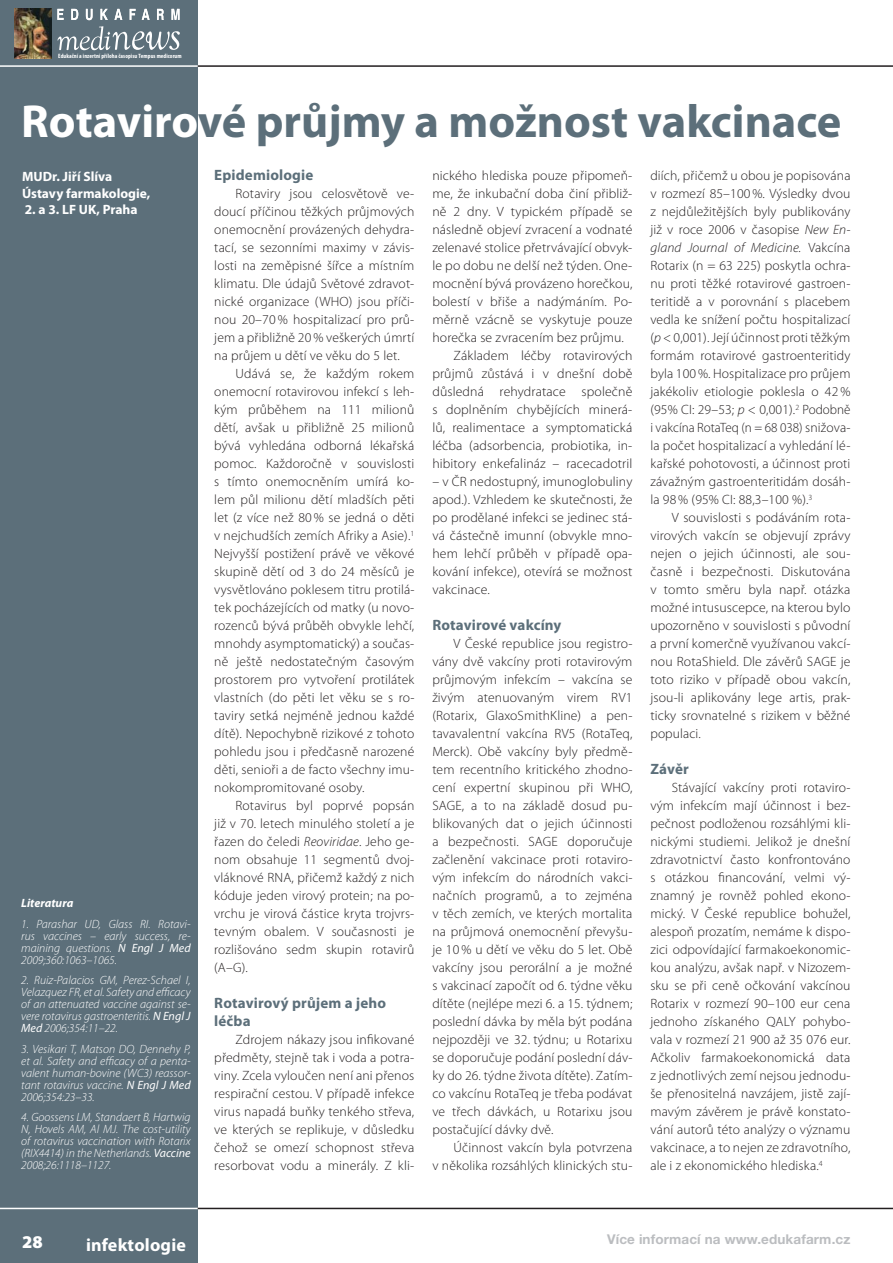
<style>
.page{position:relative;width:893px;height:1263px;background:#fff}
.page>*{position:absolute;margin:0;border:0;box-sizing:border-box;transform-origin:0 0}
.t1{font:700 46.5px "Myriad Pro";color:#5c6f7a}
.t2{font:700 18px "Myriad Pro";letter-spacing:.01em;color:#fff}
.t3{font:900 18px "Myriad Pro";color:#fff}
.t4{font:700 15px/18px "Myriad Pro";letter-spacing:.01em;color:#5c6f7a}
.t5{font:300 13.5px/18px "Myriad Pro";letter-spacing:.01em;color:#231f20;text-align:justify}
.t6{font:700 13.5px/16.2px "Myriad Pro";color:#fff}
.t7{font:700 13.5px "Helvetica Neue CE";letter-spacing:.01em;color:#bbbdc0}
.t8{font:italic 300 12px/12px "Myriad Pro";color:#fff;text-align:justify}
.t9{font:italic 700 12px "Myriad Pro";color:#fff}
.t10{font:700 condensed 6.15px "Myriad Pro";letter-spacing:.01em;color:#fff}
.s1{color:#fff}
.s2{font-weight:400}
.s3{font-style:italic}
</style>
<div class="page">
<div style="left:0;top:0;width:198px;height:1263px;background:#5c6f7a"></div>
<img style="left:15px;top:9px;width:37px;height:49px">
<svg style="left:57px;top:9px;width:7px;height:11px"></svg>
<svg style="left:71px;top:9px;width:7px;height:11px"></svg>
<svg style="left:86px;top:9px;width:7px;height:11px"></svg>
<svg style="left:101px;top:9px;width:7px;height:11px"></svg>
<svg style="left:114px;top:9px;width:8px;height:11px"></svg>
<svg style="left:130px;top:9px;width:6px;height:11px"></svg>
<svg style="left:142px;top:9px;width:8px;height:11px"></svg>
<svg style="left:157px;top:9px;width:7px;height:11px"></svg>
<svg style="left:172px;top:9px;width:8px;height:11px"></svg>
<svg style="left:58px;top:26px;width:122px;height:24px"></svg>
<hr style="left:0;top:65px;width:893px;height:2px;background:#fff">
<hr style="left:198px;top:65px;width:695px;height:2px;background:#231f20">
<hr style="left:0;top:1208px;width:893px;height:1px;background:#fff">
<hr style="left:198px;top:1208px;width:695px;height:1px;background:#231f20">
<p class="t10" style="left:58px;top:52px;width:125px">Edukační a inzertní příloha časopisu Tempus medicorum</p>
<h1 class="t1" style="left:21px;top:104px;width:822px"><span class="s1">Rotaviro</span>vé průjmy a možnost vakcinace</h1>
<p class="t6" style="left:22px;top:170px;width:130px">MUDr. Jiří Slíva<br>Ústavy farmakologie,</p>
<p class="t6" style="left:25px;top:203px;width:114px">2. a 3. LF UK, Praha</p>
<p class="t9" style="left:21px;top:899px;width:54px">Literatura</p>
<p class="t8" style="left:21px;top:919px;width:171px">1. Parashar UD, Glass RI. Rotavi&shy;rus vaccines – early success, re&shy;maining questions. <span class="s2">N Engl J Med </span>2009;360:1063–1065.</p>
<p class="t8" style="left:21px;top:975px;width:171px">2. Ruiz-Palacios GM, Perez-Schael I, Velazquez FR, et al. Safety and efficacy of an attenuated vaccine against se&shy;vere rotavirus gastroenteritis. <span class="s2">N Engl J Med</span> 2006;354:11–22.</p>
<p class="t8" style="left:21px;top:1044px;width:171px">3. Vesikari T, Matson DO, Dennehy P, et al. Safety and efficacy of a penta&shy;valent human-bovine (WC3) reassor&shy;tant rotavirus vaccine. <span class="s2">N Engl J Med </span>2006;354:23–33.</p>
<p class="t8" style="left:21px;top:1113px;width:171px">4. Goossens LM, Standaert B, Hartwig N, Hovels AM, Al MJ. The cost-utility of rotavirus vaccination with Rotarix (RIX4414) in the Netherlands. <span class="s2">Vaccine </span>2008;26:1118–1127.</p>
<p class="t4" style="left:214px;top:167px;width:101px">Epidemiologie</p>
<p class="t5" style="left:214px;top:186px;width:202px;text-indent:21px">Rotaviry jsou celosvětově ve&shy;doucí příčinou těžkých průjmových onemocnění provázených dehydra&shy;tací, se sezonními maximy v závis&shy;losti na zeměpisné šířce a místním klimatu. Dle údajů Světové zdravot&shy;nické organizace (WHO) jsou příči&shy;nou 20–70 % hospitalizací pro prů&shy;jem a přibližně 20 % veškerých úmrtí na průjem u dětí ve věku do 5 let.</p>
<p class="t5" style="left:214px;top:366px;width:202px;text-indent:21px">Udává se, že každým rokem onemocní rotavirovou infekcí s leh&shy;kým průběhem na 111 milionů dětí, avšak u přibližně 25 milionů bývá vyhledána odborná lékařská pomoc. Každoročně v souvislosti s tímto onemocněním umírá ko&shy;lem půl milionu dětí mladších pěti let (z více než 80 % se jedná o děti v nejchudších zemích Afriky a Asie).<sup>1<br></sup>Nejvyšší postižení právě ve věkové skupině dětí od 3 do 24 měsíců je vysvětlováno poklesem titru protilá&shy;tek pocházejících od matky (u novo&shy;rozenců bývá průběh obvykle lehčí, mnohdy asymptomatický) a součas&shy;ně ještě nedostatečným časovým prostorem pro vytvoření protilátek vlastních (do pěti let věku se s ro&shy;taviry setká nejméně jednou každé dítě). Nepochybně rizikové z tohoto pohledu jsou i předčasně narozené děti, senioři a de facto všechny imu&shy;nokompromitované osoby.</p>
<p class="t5" style="left:214px;top:798px;width:202px;text-indent:21px">Rotavirus byl poprvé popsán již v 70. letech minulého století a je řazen do čeledi <span class="s3">Reoviridae</span>. Jeho ge&shy;nom obsahuje 11 segmentů dvoj&shy;vláknové RNA, přičemž každý z nich kóduje jeden virový protein; na po&shy;vrchu je virová částice kryta trojvrs&shy;tevným obalem. V současnosti je rozlišováno sedm skupin rotavirů (A–G).</p>
<p class="t4" style="left:214px;top:995px;width:173px">Rotavirový průjem a jeho léčba</p>
<p class="t5" style="left:214px;top:1032px;width:202px;text-indent:21px">Zdrojem nákazy jsou infikované předměty, stejně tak i voda a potra&shy;viny. Zcela vyloučen není ani přenos respirační cestou. V případě infekce virus napadá buňky tenkého střeva, ve kterých se replikuje, v důsledku čehož se omezí schopnost střeva resorbovat vodu a minerály. Z kli-</p>
<p class="t5" style="left:432px;top:168px;width:202px">nického hlediska pouze připomeň-</p>
<p class="t5" style="left:432px;top:186px;width:202px">me, že inkubační doba činí přibliž-</p>
<p class="t5" style="left:432px;top:204px;width:202px">ně 2 dny. V typickém případě se</p>
<p class="t5" style="left:432px;top:222px;width:201px">následně objeví zvracení a vodnaté</p>
<p class="t5" style="left:432px;top:240px;width:202px">zelenavé stolice přetrvávající obvyk-</p>
<p class="t5" style="left:432px;top:258px;width:202px">le po dobu ne delší než týden. One-</p>
<p class="t5" style="left:432px;top:276px;width:202px">mocnění bývá provázeno horečkou,</p>
<p class="t5" style="left:432px;top:294px;width:202px">bolestí v břiše a nadýmáním. Po-</p>
<p class="t5" style="left:432px;top:312px;width:202px">měrně vzácně se vyskytuje pouze</p>
<p class="t5" style="left:432px;top:330px;width:193px">horečka se zvracením bez průjmu.</p>
<p class="t5" style="left:454px;top:348px;width:180px">Základem léčby rotavirových</p>
<p class="t5" style="left:432px;top:366px;width:202px">průjmů zůstává i v dnešní době</p>
<p class="t5" style="left:432px;top:384px;width:202px">důsledná rehydratace společně</p>
<p class="t5" style="left:432px;top:402px;width:202px">s doplněním chybějících minerá-</p>
<p class="t5" style="left:432px;top:420px;width:202px">lů, realimentace a symptomatická</p>
<p class="t5" style="left:432px;top:438px;width:202px">léčba (adsorbencia, probiotika, in-</p>
<p class="t5" style="left:432px;top:456px;width:202px">hibitory enkefalináz – racecadotril</p>
<p class="t5" style="left:432px;top:474px;width:202px">– v ČR nedostupný, imunoglobuliny apod.). Vzhledem ke skutečnosti, že po prodělané infekci se jedinec stá&shy;vá částečně imunní (obvykle mno&shy;hem lehčí průběh v případě opa&shy;kování infekce), otevírá se možnost vakcinace.</p>
<p class="t4" style="left:432px;top:617px;width:131px">Rotavirové vakcíny</p>
<p class="t5" style="left:432px;top:636px;width:202px;text-indent:21px">V České republice jsou registro&shy;vány dvě vakcíny proti rotavirovým průjmovým infekcím – vakcína se živým atenuovaným virem RV1 (Rotarix, GlaxoSmithKline) a pen&shy;tavavalentní vakcína RV5 (RotaTeq, Merck). Obě vakcíny byly předmě&shy;tem recentního kritického zhodno&shy;cení expertní skupinou při WHO, SAGE, a to na základě dosud pu&shy;blikovaných dat o jejich účinnosti a bezpečnosti. SAGE doporučuje začlenění vakcinace proti rotaviro&shy;vým infekcím do národních vakci&shy;načních programů, a to zejména v těch zemích, ve kterých mortalita na průjmová onemocnění převyšu&shy;je 10 % u dětí ve věku do 5 let. Obě vakcíny jsou perorální a je možné s vakcinací započít od 6. tý dne věku dítěte (nejlépe mezi 6. a 15. týdnem; poslední dávka by měla být podána nejpozději ve 32. týdnu; u Rotarixu se doporučuje podání poslední dáv&shy;ky do 26. týdne života dítěte). Zatím&shy;co vakcínu RotaTeq je třeba podávat ve třech dávkách, u Rotarixu jsou postačující dávky dvě.</p>
<p class="t5" style="left:432px;top:1140px;width:202px;text-align:right">Účinnost vakcín byla potvrzena<br>v několika rozsáhlých klinických stu-</p>
<p class="t5" style="left:650px;top:168px;width:202px">diích, přičemž u obou je popisována v rozmezí 85–100 %. Výsledky dvou z nejdůležitějších byly publikovány již v roce 2006 v časopise <span class="s3">New En&shy;gland Journal of Medicine.</span> Vakcína Rotarix (n = 63 225) poskytla ochra&shy;nu proti těžké rotavirové gastroen&shy;teritidě a v porovnání s placebem vedla ke snížení počtu hospitalizací (<span class="s3">p</span> &lt; 0,001). Její účinnost proti těžkým formám rotavirové gastroenteritidy byla 100 %. Hospitalizace pro průjem jakékoliv etiologie poklesla o 42 % (95% CI: 29–53; <span class="s3">p</span> &lt; 0,001).<sup>2</sup> Podobně i vakcína RotaTeq (n = 68 038) snižova&shy;la počet hospitalizací a vyhledání lé&shy;kařské pohotovosti, a účinnost proti závažným gastroenteritidám dosáh&shy;la 98 % (95% CI: 88,3–100 %).<sup>3</sup></p>
<p class="t5" style="left:650px;top:510px;width:202px;text-indent:21px">V souvislosti s podáváním rota&shy;virových vakcín se objevují zprávy nejen o jejich účinnosti, ale sou&shy;časně i bezpečnosti. Diskutována v tomto směru byla např. otázka možné intu suscepce, na kterou bylo upozorněno v souvislosti s původní a první komerčně využívanou vakcí&shy;nou RotaShield. Dle závěrů SAGE je toto riziko v případě obou vakcín, jsou-li aplikovány lege artis, prak&shy;ticky srovnatelné s rizikem v běžné populaci.</p>
<p class="t4" style="left:650px;top:761px;width:40px">Závěr</p>
<p class="t5" style="left:650px;top:780px;width:202px;text-indent:21px">Stávající vakcíny proti rotaviro&shy;vým infekcím mají účinnost i bez&shy;pečnost podloženou rozsáhlými kli&shy;nickými studiemi. Jelikož je dnešní zdravotnictví často konfrontováno s otázkou financování, velmi vý&shy;znamný je rovněž pohled ekono&shy;mický. V České republice bohužel, alespoň prozatím, nemáme k dispo&shy;zici odpovídající farmakoekonomic&shy;kou analýzu, avšak např. v Nizozem&shy;sku se při ceně očkování vakcínou Rotarix v rozmezí 90–100 eur cena jednoho získaného QALY pohybo&shy;vala v rozmezí 21 900 až 35 076 eur.<br>Ačkoliv farmakoekonomická data z jednotlivých zemí nejsou jednodu&shy;še přenositelná navzájem, jistě zají&shy;mavým závěrem je právě konstato&shy;vání autorů této analýzy o významu vakcinace, a to nejen ze zdravotního, ale i z ekonomického hlediska.<sup>4</sup></p>
<h2 class="t3" style="left:22px;top:1236px;width:22px">28</h2>
<h2 class="t2" style="left:86px;top:1238px;width:101px">infektologie</h2>
<p class="t7" style="left:607px;top:1234px;width:245px">Více informací na www.edukafarm.cz</p>
</div>
